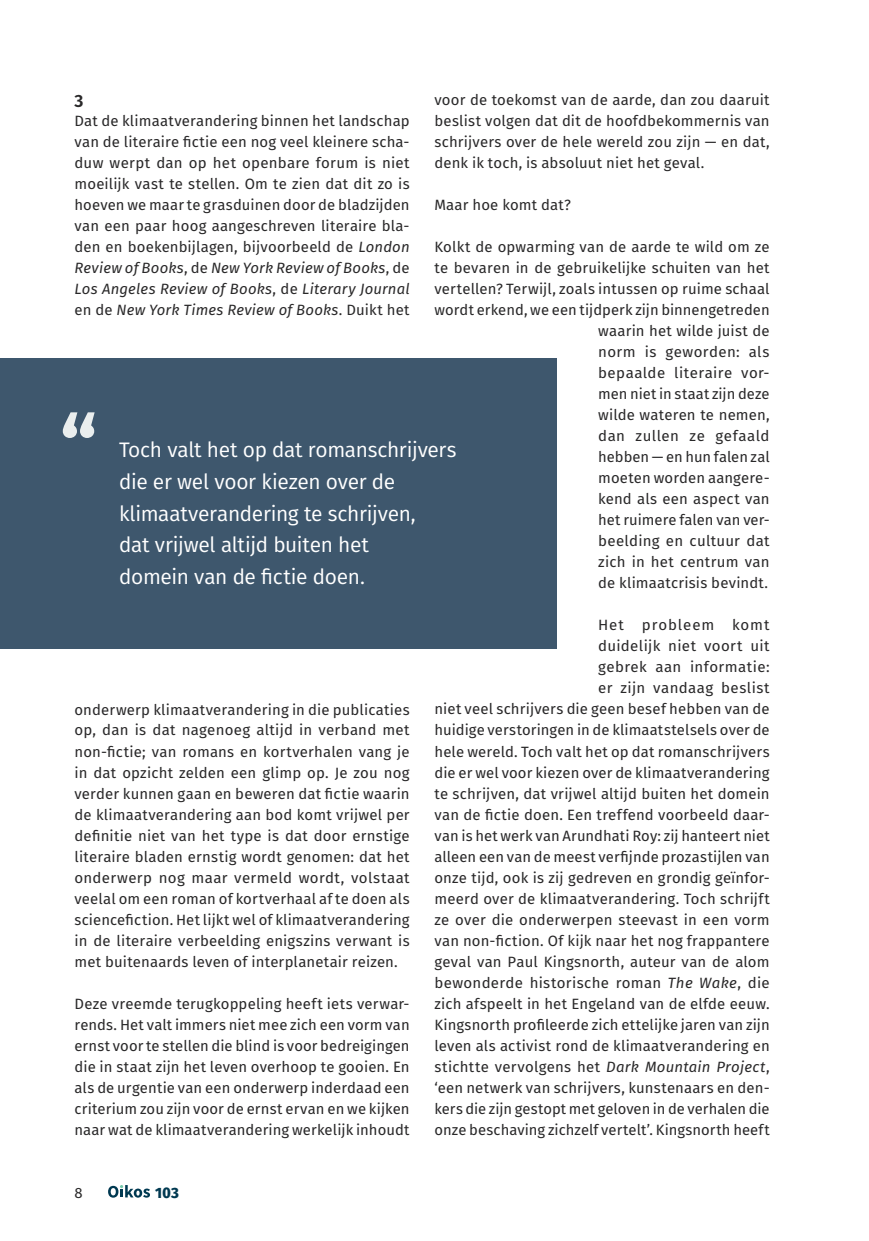
<style>
.page{position:relative;width:869px;height:1241px;background:#fff}
.page>*{position:absolute;margin:0;border:0;box-sizing:border-box;transform-origin:0 0}
.t1{font:700 84px "Fira Sans";color:#eaeeee}
.t2{font:21px/31.5px "Fira Sans";letter-spacing:-.015em;color:#fff}
.t3{font:600 17.5px "Fira Sans";color:#292829}
.t4{font:14.88px/21px "Fira Sans";letter-spacing:.01em;color:#292829;text-align:justify}
.t5{font:800 14.88px "Fira Sans";color:#003951}
.s1{font-style:italic}
</style>
<div class="page">
<svg style="left:108px;top:1185px;width:42px;height:12px"></svg>
<div style="left:0;top:358px;width:556px;height:291px;background:#3e576d"></div>
<p class="t4" style="left:434px;top:89px;width:336px">voor de toekomst van de aarde, dan zou daaruit beslist volgen dat dit de hoofdbekommernis van schrijvers over de hele wereld zou zijn — en dat, denk ik toch, is absoluut niet het geval.</p>
<p class="t4" style="left:434px;top:194px;width:138px">Maar hoe komt dat?</p>
<p class="t4" style="left:434px;top:236px;width:336px;text-align:right">Kolkt de opwarming van de aarde te wild om ze te bevaren in de gebruikelijke schuiten van het vertellen? Terwijl, zoals intussen op ruime schaal wordt erkend, we een tijdperk zijn binnengetreden waarin het wilde juist de<br>norm is geworden: als<br>bepaalde literaire vor-<br>men niet in staat zijn deze<br>wilde wateren te nemen,<br>dan zullen ze gefaald<br>hebben — en hun falen zal<br>moeten worden aangere-<br>kend als een aspect van<br>het ruimere falen van ver-<br>beelding en cultuur dat<br>zich in het centrum van<br>de klimaatcrisis bevindt.</p>
<p class="t4" style="left:434px;top:614px;width:336px;text-align:right">Het probleem komt<br>duidelijk niet voort uit<br>gebrek aan informatie:<br>er zijn vandaag beslist<br>niet veel schrijvers die geen besef hebben van de huidige verstoringen in de klimaatstelsels over de hele wereld. Toch valt het op dat romanschrijvers die er wel voor kiezen over de klimaatverandering te schrijven, dat vrijwel altijd buiten het domein van de fictie doen. Een treffend voorbeeld daar&shy;van is het werk van Arundhati Roy: zij hanteert niet alleen een van de meest verfijnde prozastijlen van onze tijd, ook is zij gedreven en grondig geïnfor&shy;meerd over de klimaatverandering. Toch schrijft ze over die onderwerpen steevast in een vorm van non-fiction. Of kijk naar het nog frappantere geval van Paul Kingsnorth, auteur van de alom bewonderde historische roman <span class="s1">The Wake</span>, die zich afspeelt in het Engeland van de elfde eeuw.<br>Kingsnorth profileerde zich ettelijke jaren van zijn leven als activist rond de klimaatverandering en stichtte vervolgens het <span class="s1">Dark Mountain Project</span>, ‘een netwerk van schrijvers, kunstenaars en den&shy;kers die zijn gestopt met geloven in de verhalen die onze beschaving zichzelf vertelt’. Kingsnorth heeft</p>
<p class="t3" style="left:74px;top:85px;width:10px">3</p>
<p class="t4" style="left:74px;top:110px;width:336px">Dat de klimaatverandering binnen het landschap van de literaire fictie een nog veel kleinere scha&shy;duw werpt dan op het openbare forum is niet moeilijk vast te stellen. Om te zien dat dit zo is hoeven we maar te grasduinen door de bladzijden van een paar hoog aangeschreven literaire bla&shy;den en boekenbijlagen, bijvoorbeeld de <span class="s1">London Review of Books</span>, de <span class="s1">New York Review of Books</span>, de <span class="s1">Los Angeles Review of Books</span>, de <span class="s1">Literary Journal </span>en de <span class="s1">New York Times Review of Books</span>. Duikt het</p>
<h1 class="t1" style="left:60px;top:376px;width:39px">“</h1>
<h2 class="t2" style="left:119px;top:434px;width:339px">Toch valt het op dat romanschrijvers die er wel voor kiezen over de klimaatverandering te schrijven,<br>dat vrijwel altijd buiten het<br>domein van de fictie doen.</h2>
<p class="t4" style="left:74px;top:698px;width:336px">onderwerp klimaatverandering in die publicaties op, dan is dat nagenoeg altijd in verband met non-fictie; van romans en kortverhalen vang je in dat opzicht zelden een glimp op. Je zou nog verder kunnen gaan en beweren dat fictie waarin de klimaatverandering aan bod komt vrijwel per definitie niet van het type is dat door ernstige literaire bladen ernstig wordt genomen: dat het onderwerp nog maar vermeld wordt, volstaat veelal om een roman of kortverhaal af te doen als sciencefiction. Het lijkt wel of klimaatverandering in de literaire verbeelding enigszins verwant is met buitenaards leven of interplanetair reizen.</p>
<p class="t4" style="left:74px;top:992px;width:336px">Deze vreemde terugkoppeling heeft iets verwar&shy;rends. Het valt immers niet mee zich een vorm van ernst voor te stellen die blind is voor bedreigingen die in staat zijn het leven overhoop te gooien. En als de urgentie van een onderwerp inderdaad een criterium zou zijn voor de ernst ervan en we kijken naar wat de klimaatverandering werkelijk inhoudt</p>
<p class="t4" style="left:74px;top:1181px;width:10px">8</p>
<p class="t5" style="left:155px;top:1179px;width:25px">103</p>
</div>
